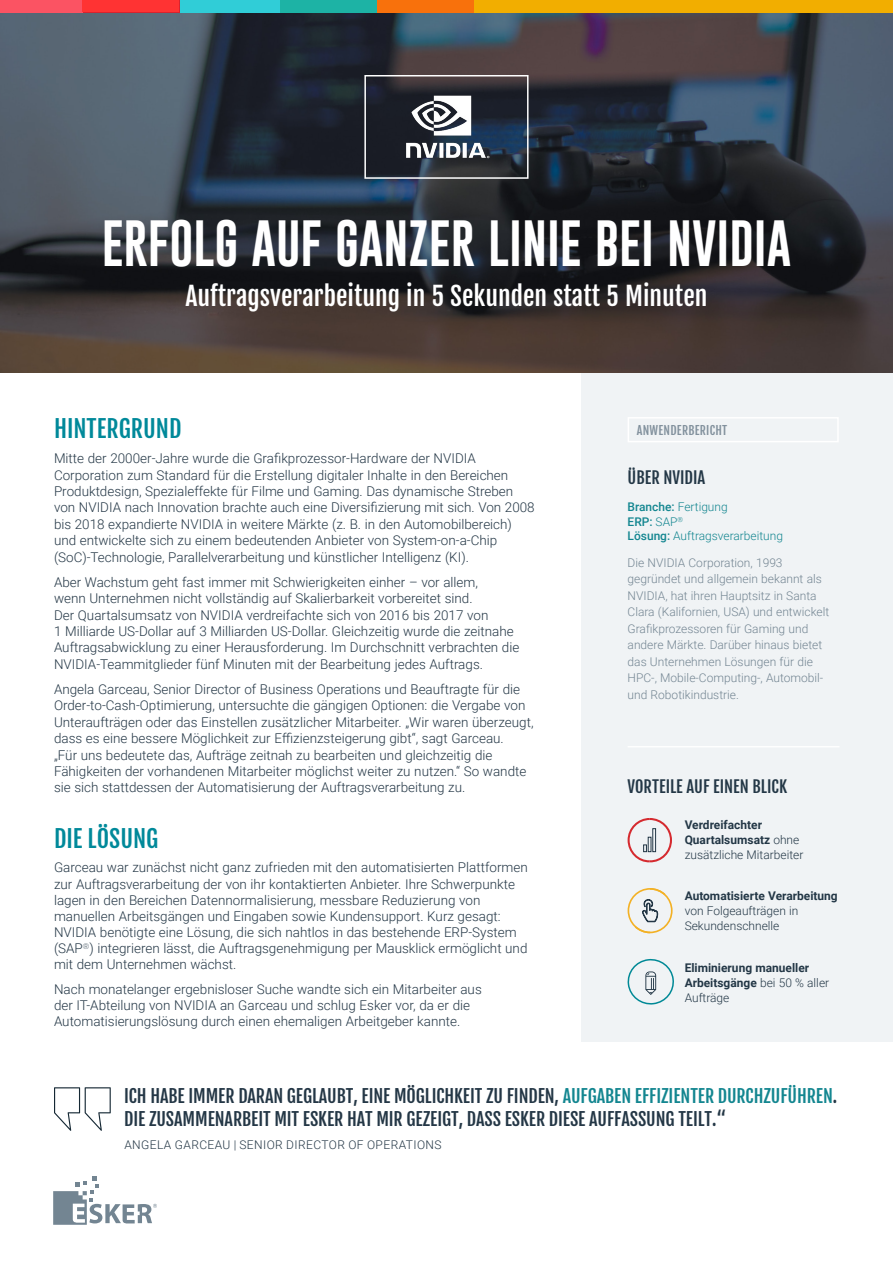
<style>
.page{position:relative;width:893px;height:1263px;background:#fff}
.page>*{position:absolute;margin:0;border:0;box-sizing:border-box;transform-origin:0 0}
.t1{font:47.7px "Gobold";color:#fff}
.t2{font:25.5px "Fjalla One";color:#fff}
.t3{font:23.85px "Fjalla One";color:#00899a}
.t4{font:18px/23.4px "Fjalla One";letter-spacing:-.005em;color:#243746}
.t5{font:16.5px "Fjalla One";color:#233746}
.t6{font:300 13.5px/16.5px "Roboto";color:#243746}
.t7{font:300 12px/16.5px "Roboto";color:#738592}
.t8{font:700 12px/15px "Roboto";color:#233746}
.t9{font:300 12px/14.4px "Roboto";color:#138690}
.t10{font:300 12px "Roboto";letter-spacing:.035em;color:#243746}
.t11{font:300 12px/15px "Roboto";color:#233746}
.t12{font:12px "Fjalla One";letter-spacing:.02em;color:#82919d}
.s1{font-weight:500}
.s2{font-weight:300}
.s3{color:#138690}
</style>
<div class="page">
<div style="left:581px;top:353px;width:312px;height:689px;background:#f0f3f5"></div>
<img style="left:0;top:12px;width:893px;height:360px">
<img style="left:391px;top:89px;width:110px;height:75px">
<svg style="left:53px;top:1176px;width:104px;height:49px"></svg>
<div style="left:0;top:0;width:83px;height:12px;background:#fb5363"></div>
<svg style="left:83px;top:0;width:97px;height:12px"></svg>
<div style="left:180px;top:0;width:100px;height:12px;background:#30cdd7"></div>
<div style="left:280px;top:0;width:97px;height:12px;background:#1db3a5"></div>
<div style="left:377px;top:0;width:97px;height:12px;background:#f8710c"></div>
<div style="left:474px;top:0;width:419px;height:12px;background:#f2ae00"></div>
<div style="left:82px;top:0;width:97px;height:11px;background:#f33"></div>
<hr style="left:628px;top:746px;width:211px;height:1px;background:#fefefe">
<svg style="left:627px;top:888px;width:46px;height:46px"></svg>
<svg style="left:627px;top:958px;width:47px;height:47px"></svg>
<svg style="left:627px;top:818px;width:45px;height:45px"></svg>
<svg style="left:54px;top:1087px;width:57px;height:44px"></svg>
<div style="left:364px;top:75px;width:165px;height:104px;border:1px solid #fff"></div>
<div style="left:628px;top:417px;width:211px;height:25px;border:2px solid #fff"></div>
<h1 class="t1" style="left:102px;top:213px;width:691px">ERFOLG AUF GANZER LINIE BEI NVIDIA</h1>
<h2 class="t2" style="left:185px;top:280px;width:524px">Auftragsverarbeitung in 5 Sekunden statt 5 Minuten</h2>
<h3 class="t3" style="left:54px;top:414px;width:129px">HINTERGRUND</h3>
<p class="t6" style="left:54px;top:450px;width:482px">Mitte der 2000er-Jahre wurde die Grafikprozessor-Hardware der NVIDIA Corporation zum Standard für die Erstellung digitaler Inhalte in den Bereichen Produktdesign, Spezialeffekte für Filme und Gaming. Das dynamische Streben von NVIDIA nach Innovation brachte auch eine Diversifizierung mit sich. Von 2008 bis 2018 expandierte NVIDIA in weitere Märkte (z. B. in den Automobilbereich) und entwickelte sich zu einem bedeutenden Anbieter von System-on-a-Chip (SoC)-Technologie, Parallelverarbeitung und künstlicher Intelligenz (KI).</p>
<p class="t6" style="left:54px;top:573px;width:467px">Aber Wachstum geht fast immer mit Schwierigkeiten einher – vor allem,<br>wenn Unternehmen nicht vollständig auf Skalierbarkeit vorbereitet sind.<br>Der Quartalsumsatz von NVIDIA verdreifachte sich von 2016 bis 2017 von<br>1 Milliarde US-Dollar auf 3 Milliarden US-Dollar. Gleichzeitig wurde die zeitnahe Auftragsabwicklung zu einer Herausforderung. Im Durchschnitt verbrachten die NVIDIA-Teammitglieder fünf Minuten mit der Bearbeitung jedes Auftrags.</p>
<p class="t6" style="left:54px;top:680px;width:481px">Angela Garceau, Senior Director of Business Operations und Beauftragte für die Order-to-Cash-Optimierung, untersuchte die gängigen Optionen: die Vergabe von Unteraufträgen oder das Einstellen zusätzlicher Mitarbeiter. „Wir waren überzeugt, dass es eine bessere Möglichkeit zur Effizienzsteigerung gibt“, sagt Garceau.<br>„Für uns bedeutete das, Aufträge zeitnah zu bearbeiten und gleichzeitig die Fähigkeiten der vorhandenen Mitarbeiter möglichst weiter zu nutzen.“ So wandte sie sich stattdessen der Automatisierung der Auftragsverarbeitung zu.</p>
<h3 class="t3" style="left:54px;top:824px;width:106px">DIE LÖSUNG</h3>
<p class="t6" style="left:54px;top:859px;width:475px">Garceau war zunächst nicht ganz zufrieden mit den automatisierten Plattformen zur Auftragsverarbeitung der von ihr kontaktierten Anbieter. Ihre Schwerpunkte lagen in den Bereichen Datennormalisierung, messbare Reduzierung von manuellen Arbeitsgängen und Eingaben sowie Kundensupport. Kurz gesagt:<br>NVIDIA benötigte eine Lösung, die sich nahtlos in das bestehende ERP-System (SAP<sup>®</sup>) integrieren lässt, die Auftragsgenehmigung per Mausklick ermöglicht und mit dem Unternehmen wächst.</p>
<p class="t6" style="left:54px;top:980px;width:429px">Nach monatelanger ergebnisloser Suche wandte sich ein Mitarbeiter aus der IT-Abteilung von NVIDIA an Garceau und schlug Esker vor, da er die<br>Automatisierungslösung durch einen ehemaligen Arbeitgeber kannte.</p>
<p class="t12" style="left:637px;top:423px;width:92px">ANWENDERBERICHT</p>
<p class="t5" style="left:628px;top:467px;width:79px">ÜBER NVIDIA</p>
<p class="t9" style="left:628px;top:499px;width:157px"><span class="s1">Branche:</span> Fertigung<br><span class="s1">ERP:</span> SAP<sup>®<br></sup><span class="s1">Lösung:</span> Auftragsverarbeitung</p>
<p class="t7" style="left:628px;top:554px;width:203px">Die NVIDIA Corporation, 1993 gegründet und allgemein bekannt als NVIDIA, hat ihren Hauptsitz in Santa Clara (Kalifornien, USA) und entwickelt Grafikprozessoren für Gaming und andere Märkte. Darüber hinaus bietet das Unternehmen Lösungen für die HPC-, Mobile-Computing-, Automobil&shy;und Robotikindustrie.</p>
<p class="t5" style="left:628px;top:776px;width:161px">VORTEILE AUF EINEN BLICK</p>
<p class="t8" style="left:685px;top:817px;width:120px">Verdreifachter<br>Quartalsumsatz <span class="s2">ohne zusätzliche Mitarbeiter</span></p>
<p class="t8" style="left:685px;top:888px;width:155px">Automatisierte Verarbeitung</p>
<p class="t11" style="left:685px;top:903px;width:115px">von Folgeaufträgen in<br>Sekundenschnelle</p>
<p class="t8" style="left:685px;top:959px;width:146px">Eliminierung manueller<br>Arbeitsgänge <span class="s2">bei 50 % aller<br>Aufträge</span></p>
<h3 class="t4" style="left:124px;top:1084px;width:715px">ICH HABE IMMER DARAN GEGLAUBT, EINE MÖGLICHKEIT ZU FINDEN, <span class="s3">AUFGABEN EFFIZIENTER DURCHZUFÜHREN</span>.<br>DIE ZUSAMMENARBEIT MIT ESKER HAT MIR GEZEIGT, DASS ESKER DIESE AUFFASSUNG TEILT.“</h3>
<p class="t10" style="left:124px;top:1136px;width:319px">ANGELA GARCEAU | SENIOR DIRECTOR OF OPERATIONS</p>
</div>
